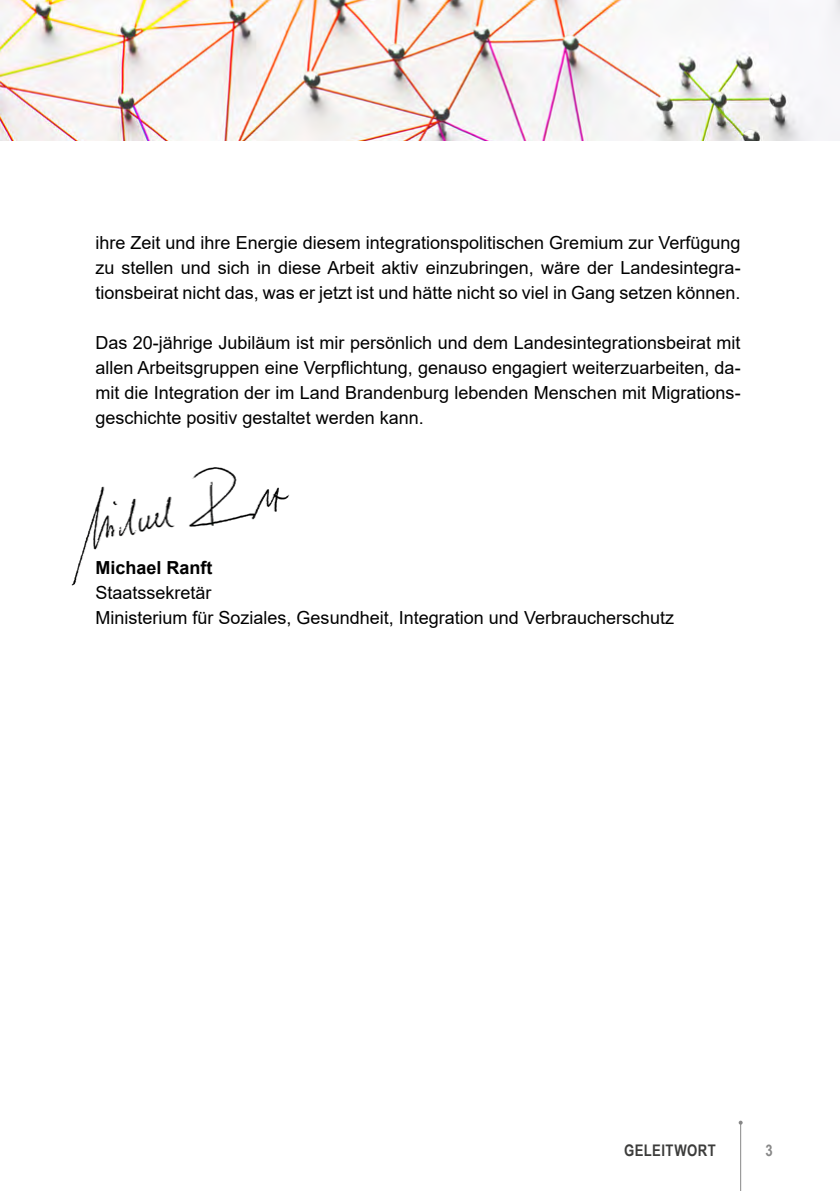
<style>
.page{position:relative;width:840px;height:1191px;background:#fff}
.page>*{position:absolute;margin:0;border:0;box-sizing:border-box;transform-origin:0 0}
.t1{font:18px/25px "Arial";color:#000;text-align:justify}
.t2{font:700 18px "Arial";color:#000}
.Kapitelunterschrift{font:700 16px "Arial Narrow";letter-spacing:.025em;color:#3c3c3b}
.t3{font:700 16px "Arial Narrow";color:#878787}
</style>
<div class="page">
<hr style="left:739px;top:1122px;width:1px;height:69px;background:#878787">
<img style="left:0;top:0;width:839px;height:140px">
<img style="left:71px;top:467px;width:219px;height:119px">
<p class="t1" style="left:95px;top:230px;width:646px">ihre Zeit und ihre Energie diesem integrationspolitischen Gremium zur Verfügung zu stellen und sich in diese Arbeit aktiv einzubringen, wäre der Landesintegra&shy;tionsbeirat nicht das, was er jetzt ist und hätte nicht so viel in Gang setzen können.</p>
<p class="t1" style="left:95px;top:330px;width:646px">Das 20-jährige Jubiläum ist mir persönlich und dem Landesintegrationsbeirat mit allen Arbeitsgruppen eine Verpflichtung, genauso engagiert weiterzuarbeiten, da&shy;mit die Integration der im Land Brandenburg lebenden Menschen mit Migrations&shy;geschichte positiv gestaltet werden kann.</p>
<h3 class="t2" style="left:95px;top:555px;width:119px">Michael Ranft</h3>
<p class="t1" style="left:95px;top:580px;width:118px">Staatssekretär</p>
<p class="t1" style="left:95px;top:605px;width:580px">Ministerium für Soziales, Gesundheit, Integration und Verbraucherschutz</p>
<p class="Kapitelunterschrift" style="left:623px;top:1138px;width:93px">GELEITWORT</p>
<p class="t3" style="left:765px;top:1138px;width:9px">3</p>
</div>
